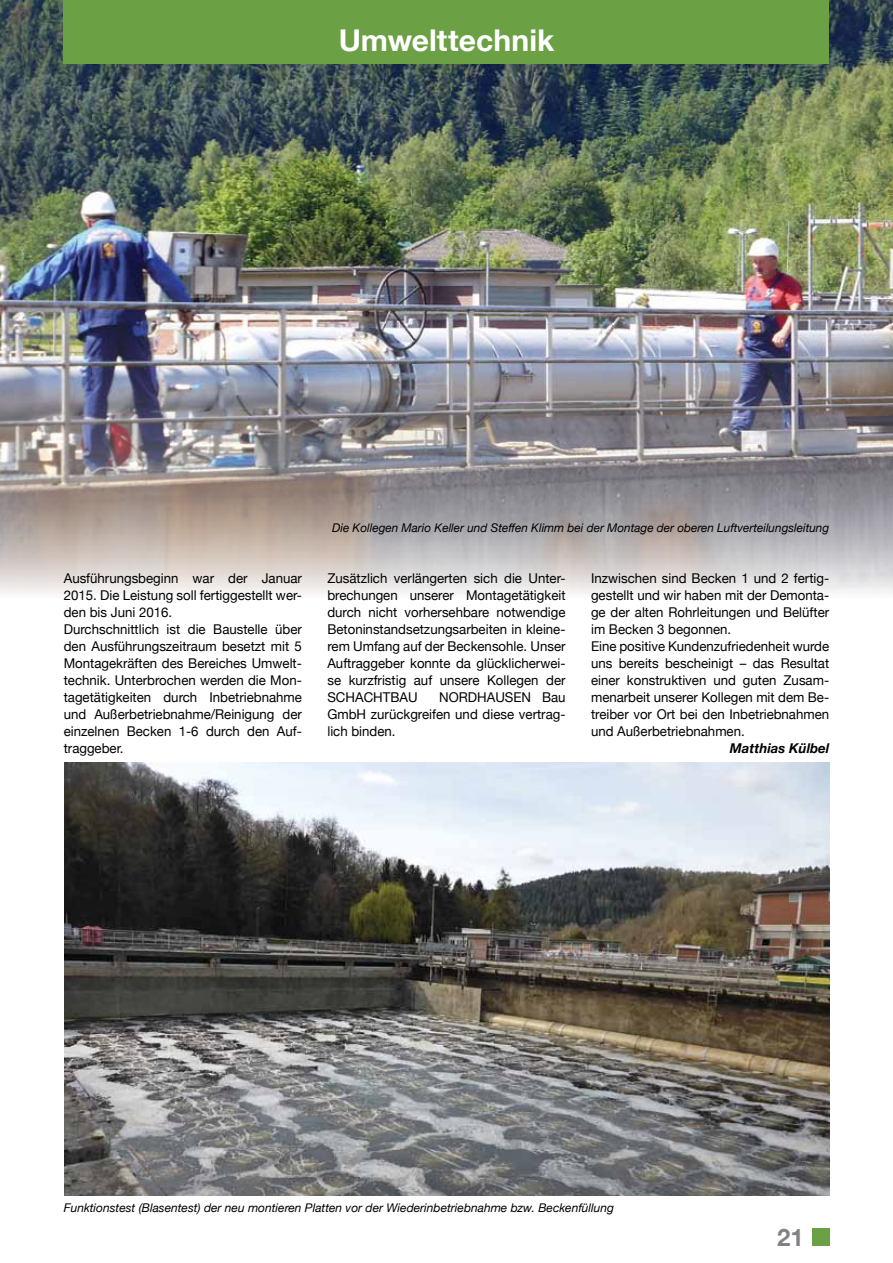
<style>
.page{position:relative;width:893px;height:1263px;background:#fff}
.page>*{position:absolute;margin:0;border:0;box-sizing:border-box;transform-origin:0 0}
.t1{font:700 30px "Helvetica Neue";color:#fff}
.t2{font:700 24px "Helvetica Neue";color:#808285}
.t3{font:13.5px/17px "Helvetica Neue";color:#000}
.t4{font:italic 700 13.5px "Helvetica Neue";color:#000}
.t5{font:italic 12px "Helvetica Neue";color:#000}
</style>
<div class="page">
<div style="left:812px;top:1229px;width:17px;height:17px;background:#6ca044"></div>
<img style="left:0;top:0;width:893px;height:593px">
<div style="left:64px;top:0;width:765px;height:64px;background:#6ca044"></div>
<img style="left:65px;top:763px;width:764px;height:433px">
<h1 class="t1" style="left:339px;top:21px;width:217px">Umwelttechnik</h1>
<p class="t5" style="left:332px;top:520px;width:499px">Die Kollegen Mario Keller und Steffen Klimm bei der Montage der oberen Luftverteilungsleitung</p>
<p class="t3" style="left:64px;top:569px;width:240px">Ausführungsbeginn war der Januar 2015. Die Leistung soll fertiggestellt wer&shy;den bis Juni 2016.<br>Durchschnittlich ist die Baustelle über den Ausführungszeitraum besetzt mit 5<br>Montagekräften des Bereiches Umwelt&shy;technik. Unterbrochen werden die Mon&shy;tagetätigkeiten durch I nbetriebnahme und Außerbetriebnahme/Reinigung der einzelnen Becken 1-6 durch den Auf&shy;traggeber.</p>
<p class="t3" style="left:327px;top:569px;width:240px;text-align:justify">Zusätzlich verlängerten sich die Unter&shy;brechungen unserer Montagetätigkeit durch nicht vorhersehbare notwendige Betoninstandsetzungsarbeiten in kleine&shy;rem Umfang auf der Beckensohle. Unser Auftraggeber konnte da glücklicherwei&shy;se kurzfristig auf unsere Kollegen der SCHACHTB</p>
<p class="t3" style="left:399px;top:688px;width:18px">AU</p>
<p class="t3" style="left:439px;top:688px;width:11px">NORDH</p>
<p class="t3" style="left:487px;top:688px;width:36px">AUSEN</p>
<p class="t3" style="left:327px;top:688px;width:240px;text-align:justify;text-indent:215px">Bau GmbH zurückgreifen und diese vertrag&shy;lich binden.</p>
<p class="t3" style="left:591px;top:569px;width:240px">I nzwischen sind Becken 1 und 2 fertig&shy;gestellt und wir haben mit der Demonta&shy;ge der alten Rohrleitungen und Belüfter im Becken 3 begonnen.<br>Eine positive Kundenzufriedenheit wurde uns bereits bescheinigt – das Resultat einer konstruktiven und guten Zusam&shy;menarbeit unserer Kollegen mit dem Be&shy;treiber vor Ort bei den I nbetriebnahmen und Außerbetriebnahmen.</p>
<p class="t4" style="left:730px;top:739px;width:101px">Matthias Külbel</p>
<p class="t5" style="left:64px;top:1200px;width:552px">Funktionstest (Blasentest) der neu montieren Platten vor der Wiederinbetriebnahme bzw. Beckenfüllung</p>
<h2 class="t2" style="left:777px;top:1222px;width:28px">21</h2>
</div>
